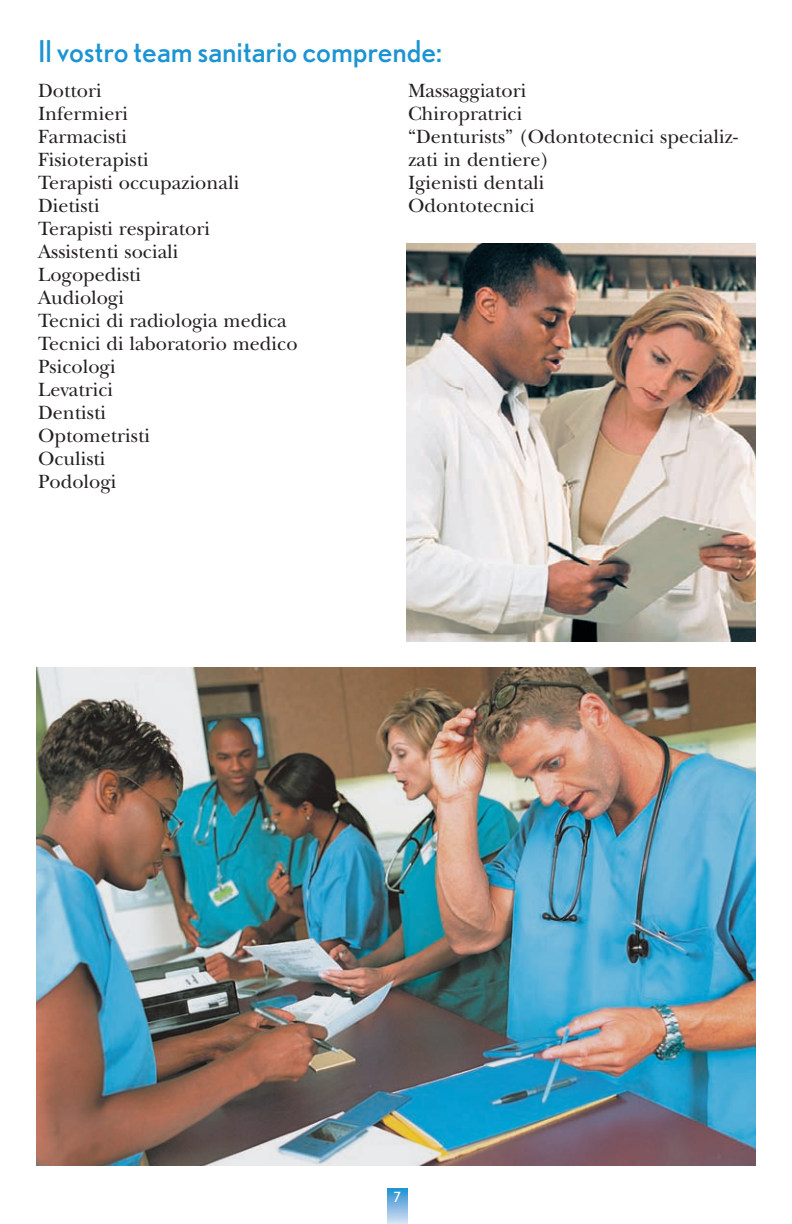
<style>
.page{position:relative;width:792px;height:1224px;background:#fff}
.page>*{position:absolute;margin:0;border:0;box-sizing:border-box;transform-origin:0 0}
.t1{font:30px "Nobel";color:#1c94d2}
.t2{font:20px/23px "New Baskerville LT";color:#231f20}
.t3{font:14px "Nobel";color:#fff}
</style>
<div class="page">
<img style="left:407px;top:244px;width:349px;height:397px">
<img style="left:36px;top:668px;width:720px;height:498px">
<img style="left:388px;top:1188px;width:19px;height:36px">
<h1 class="t1" style="left:38px;top:34px;width:406px">Il vostro team sanitario comprende:</h1>
<p class="t2" style="left:38px;top:82px;width:261px">Dottori<br>Infermieri<br>Farmacisti<br>Fisioterapisti<br>Terapisti occupazionali<br>Dietisti<br>Terapisti respiratori<br>Assistenti sociali<br>Logopedisti<br>Audiologi<br>Tecnici di radiologia medica<br>Tecnici di laboratorio medico<br>Psicologi<br>Levatrici<br>Dentisti<br>Optometristi<br>Oculisti<br>Podologi</p>
<p class="t2" style="left:408px;top:82px;width:331px">Massaggiatori<br>Chiropratrici<br>“Denturists” (Odontotecnici specializ&shy;zati in dentiere)<br>Igienisti dentali<br>Odontotecnici</p>
<p class="t3" style="left:393px;top:1189px;width:9px">7</p>
</div>
